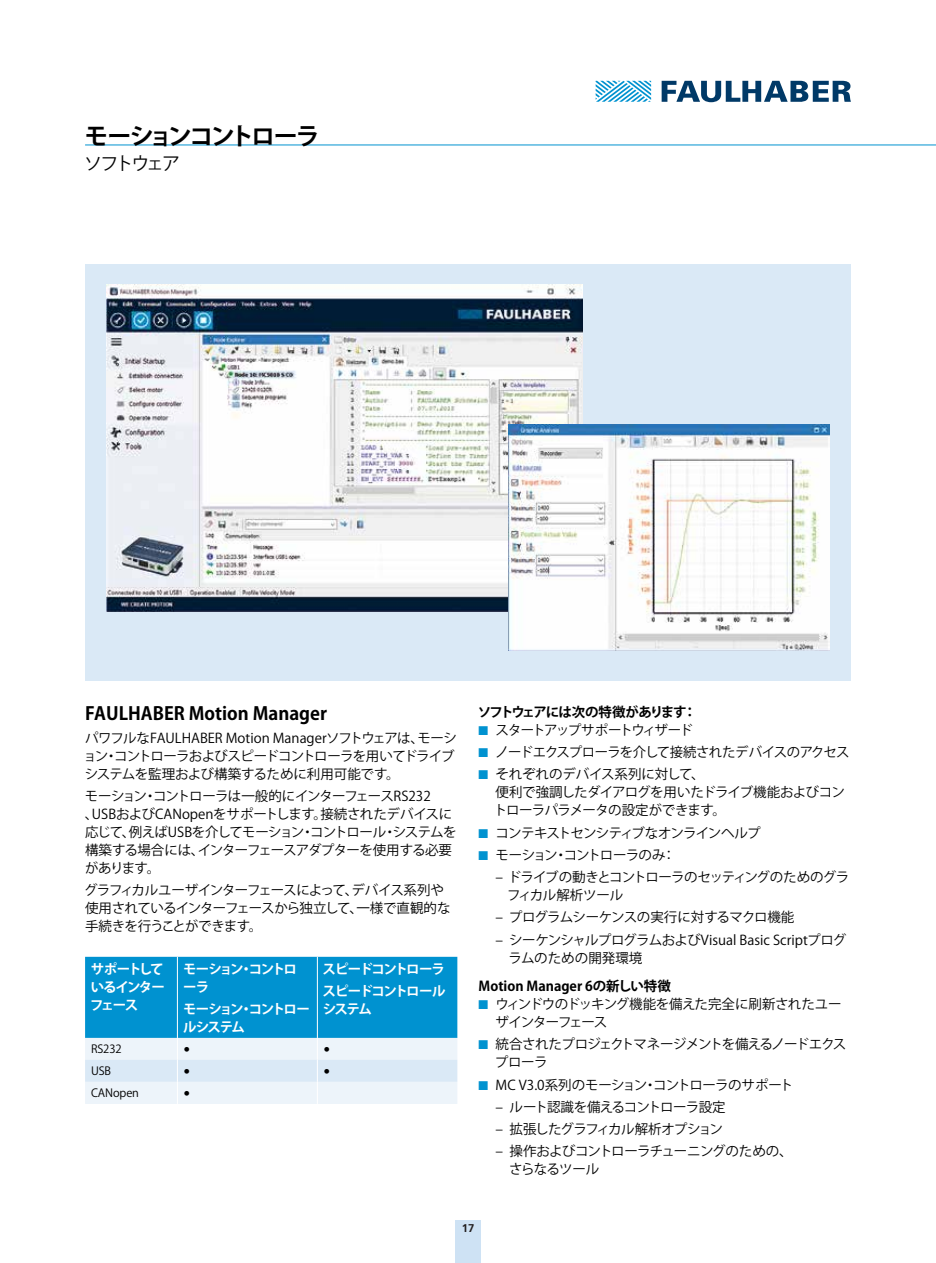
<style>
.page{position:relative;width:936px;height:1263px;background:#fff}
.page>*{position:absolute;margin:0;border:0;box-sizing:border-box;transform-origin:0 0}
.t1{font:700 24px "Koz Go Pro";letter-spacing:-.105em;color:#000}
.t2{font:700 18px "Koz Go Pro";color:#000}
.t3{font:18px "Koz Go Pro";letter-spacing:-.12em;color:#000}
.t4{font:13.5px/18px "Koz Go Pro";letter-spacing:-.05em;color:#000}
.t5{font:13.5px/18px "Koz Go Pro";letter-spacing:-.03em;color:#000}
.t6{font:13.5px/22.2px "Koz Go Pro";letter-spacing:-.02em;color:#000}
.t7{font:700 13.5px/18px "Koz Go Pro";letter-spacing:-.11em;color:#fff}
.t8{font:13.5px/22.2px "Koz Go Pro";letter-spacing:-.07em;color:#000}
.t9{font:700 13.5px "Koz Go Pro";letter-spacing:-.01em;color:#000}
.t10{font:700 13.5px "Koz Go Pro";letter-spacing:-.08em;color:#000}
.t11{font:13.5px "Koz Go Pro";letter-spacing:-.12em;color:#000}
.t12{font:13.5px "Koz Go Pro";color:#000}
.t13{font:700 13.5px "Frutiger LT";color:#000}
.t14{font:13.5px "Frutiger LT";color:#000}
.t15{font:11.25px "Koz Go Pro";letter-spacing:-.01em;color:#000}
.t16{font:700 11.25px "Frutiger LT";color:#000}
.t17{font:700 11.25px "Frutiger LT";color:#231f20}
.s1{color:#0092d0}
</style>
<div class="page">
<svg style="left:595px;top:81px;width:56px;height:21px"></svg>
<svg style="left:661px;top:81px;width:189px;height:21px"></svg>
<hr style="left:85px;top:145px;width:850px;height:1px;background:#0092d0">
<div style="left:85px;top:264px;width:765px;height:416px;background:#dae9f6"></div>
<img style="left:106px;top:285px;width:476px;height:327px">
<img style="left:508px;top:424px;width:321px;height:227px">
<svg style="left:85px;top:957px;width:372px;height:147px;background:#68bce2"></svg>
<hr style="left:177px;top:957px;width:1px;height:81px;background:#fff">
<hr style="left:317px;top:957px;width:1px;height:81px;background:#fff">
<div style="left:455px;top:1220px;width:25px;height:43px;background:#cee2f4"></div>
<h1 class="t1" style="left:84px;top:120px;width:237px">モーションコントローラ</h1>
<h2 class="t3" style="left:84px;top:151px;width:97px">ソフトウェア</h2>
<h2 class="t2" style="left:85px;top:702px;width:243px">FAULHABER Motion Manager</h2>
<p class="t5" style="left:83px;top:729px;width:375px">パワフルなFAULHABER Motion Managerソフトウェアは、モーション・コントローラおよびスピードコントローラを用いてドライブシステムを監理および構築するために利用可能です。</p>
<p class="t4" style="left:85px;top:787px;width:373px">モーション・コントローラは一般的にインターフェースRS232、USBおよびCANopenをサポートします。接続されたデバイスに応じて、例えばUSBを介してモーション・コントロール・システムを構築する場合には、インターフェースアダプターを使用する必要があります。</p>
<p class="t4" style="left:84px;top:881px;width:368px">グラフィカルユーザインターフェースによって、デバイス系列や使用されているインターフェースから独立して、一様で直観的な手続きを行うことができます。</p>
<p class="t7" style="left:90px;top:960px;width:76px;text-align:justify">サポートしているインターフェース</p>
<p class="t7" style="left:183px;top:960px;width:115px">モーション・コントローラ</p>
<p class="t7" style="left:183px;top:1001px;width:128px">モーション・コントロールシステム</p>
<p class="t7" style="left:322px;top:958px;width:124px;line-height:22.2px">スピードコントローラスピードコントロール</p>
<p class="t7" style="left:323px;top:1001px;width:51px">システム</p>
<p class="t15" style="left:91px;top:1041px;width:32px">RS232</p>
<p class="t13" style="left:183px;top:1041px;width:8px">•</p>
<p class="t13" style="left:323px;top:1041px;width:8px">•</p>
<p class="t15" style="left:91px;top:1063px;width:22px">USB</p>
<p class="t14" style="left:183px;top:1063px;width:8px">•</p>
<p class="t13" style="left:323px;top:1063px;width:8px">•</p>
<p class="t15" style="left:91px;top:1085px;width:49px">CANopen</p>
<p class="t13" style="left:183px;top:1085px;width:8px">•</p>
<p class="t10" style="left:477px;top:703px;width:220px">ソフトウェアには次の特徴があります：</p>
<p class="t11" style="left:478px;top:721px;width:216px"><span class="s1">■</span> スタートアップサポートウィザード</p>
<p class="t4" style="left:478px;top:743px;width:372px"><span class="s1">■</span> ノードエクスプローラを介して接続されたデバイスのアクセス</p>
<p class="t4" style="left:493px;top:766px;width:352px;text-indent:-15px"><span class="s1">■</span> それぞれのデバイス系列に対して、<br>便利で強調したダイアログを用いたドライブ機能およびコントローラパラメータの設定ができます。</p>
<p class="t8" style="left:478px;top:822px;width:283px"><span class="s1">■</span> コンテキストセンシティブなオンラインヘルプ</p>
<p class="t8" style="left:495px;top:844px;width:355px;text-indent:-17px"><span class="s1">■</span> モーション・コントローラのみ：<br>‒ ドライブの動きとコントローラのセッティングのためのグラ</p>
<p class="t6" style="left:495px;top:884px;width:352px;text-indent:12px">フィカル解析ツール<br>‒ プログラムシーケンスの実行に対するマクロ機能<br>‒ シーケンシャルプログラムおよびVisual Basic Scriptプログ</p>
<p class="t12" style="left:508px;top:949px;width:135px">ラムのための開発環境</p>
<p class="t9" style="left:478px;top:977px;width:194px">Motion Manager 6の新しい特徴</p>
<p class="t4" style="left:495px;top:995px;width:347px;text-indent:-17px"><span class="s1">■</span> ウィンドウのドッキング機能を備えた完全に刷新されたユーザインターフェース</p>
<p class="t4" style="left:495px;top:1036px;width:353px;text-indent:-16px"><span class="s1">■</span> 統合されたプロジェクトマネージメントを備えるノードエクスプローラ</p>
<p class="t4" style="left:495px;top:1074px;width:299px;line-height:22.2px;text-indent:-17px"><span class="s1">■</span> MC V3.0系列のモーション・コントローラのサポート‒ ルート認識を備えるコントローラ設定<br>‒ 拡張したグラフィカル解析オプション<br>‒ 操作およびコントローラチューニングのための、</p>
<p class="t4" style="left:509px;top:1161px;width:92px">さらなるツール</p>
<p class="t16" style="left:458px;top:1221px;width:20px">156</p>
<p class="t17" style="left:461px;top:1221px;width:14px">17</p>
</div>
